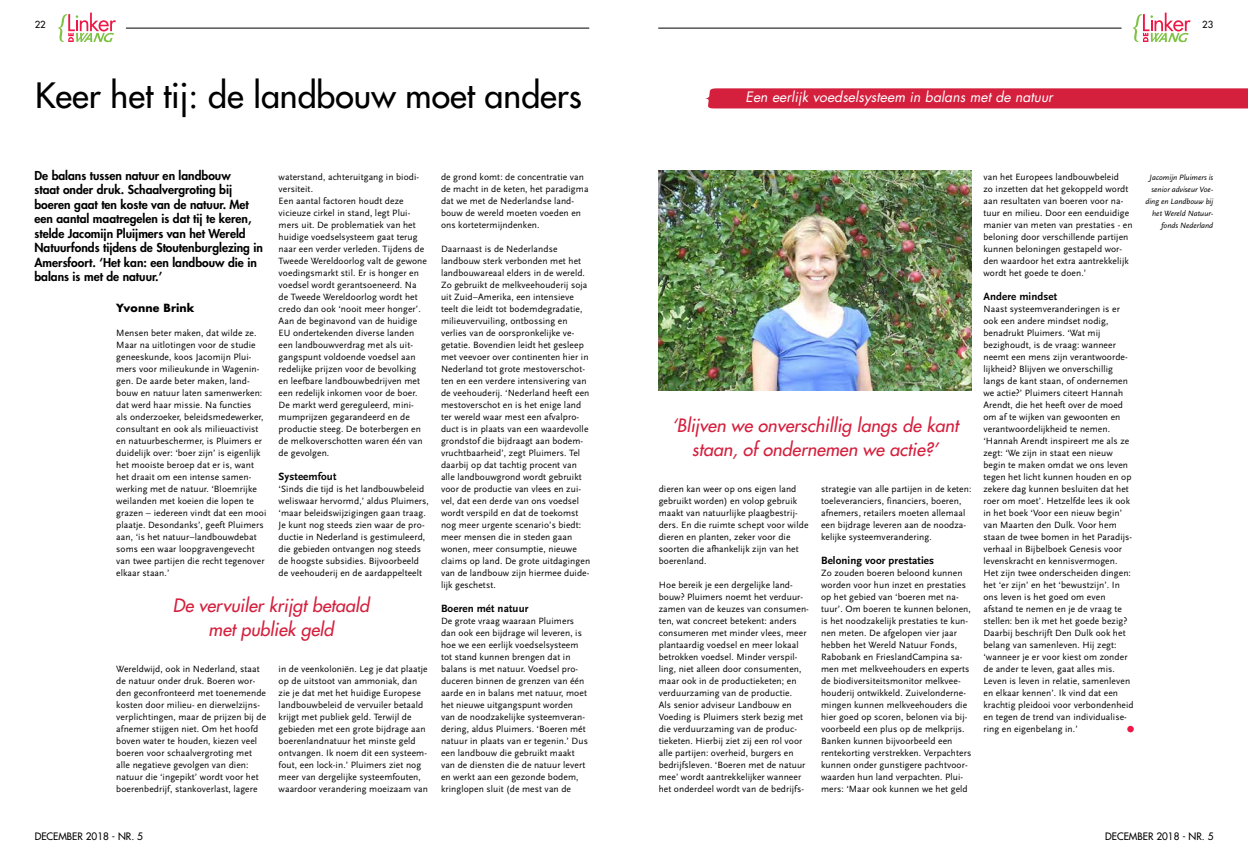
<style>
.page{position:relative;width:1248px;height:865px;background:#fff}
.page>*{position:absolute;margin:0;border:0;box-sizing:border-box;transform-origin:0 0}
.t1{font:500 34px "Futura Std";color:#000}
.t2{font:italic 500 18px/24px "Futura Std";color:#d41f3d;text-align:center}
.t3{font:italic 14px "Futura Std";color:#fff}
.t4{font:800 12px/14.4px "Futura Std";color:#000}
.t5{font:700 11px "Scala Sans";letter-spacing:.01em;color:#000}
.t6{font:700 11px "Futura Std";letter-spacing:.01em;color:#000}
.t7{font:500 10px "Futura Std";color:#000}
.t8{font:9.5px/12px "Scala Sans";letter-spacing:.01em;color:#000}
.t9{font:500 9.5px "Futura Std";color:#000}
.t10{font:italic 8px/12px "Scala Sans";color:#000;text-align:right}
</style>
<div class="page">
<svg style="left:58px;top:13px;width:58px;height:29px"></svg>
<hr style="left:126px;top:28px;width:463px;height:1px;background:#000">
<svg style="left:1132px;top:13px;width:58px;height:29px"></svg>
<hr style="left:658px;top:28px;width:463px;height:1px;background:#000">
<div style="left:1127px;top:725px;width:6px;height:7px;background:#ed1846;border-radius:50%"></div>
<div style="left:705px;top:88px;width:542px;height:20px;background:#d41f3d"></div>
<img style="left:658px;top:170px;width:313px;height:220px">
<p class="t9" style="left:35px;top:19px;width:12px">22</p>
<p class="t9" style="left:1202px;top:19px;width:12px">23</p>
<h1 class="t1" style="left:35px;top:74px;width:548px">Keer het tij: de landbouw moet anders</h1>
<p class="t4" style="left:34px;top:168px;width:230px">De balans tussen natuur en landbouw<br>staat onder druk. Schaalvergroting bij boeren gaat ten koste van de natuur. Met een aantal maatregelen is dat tij te keren, stelde Jacomijn Pluijmers van het Wereld Natuurfonds tijdens de Stoutenburglezing in Amersfoort. ‘Het kan: een landbouw die in balans is met de natuur.’</p>
<p class="t6" style="left:116px;top:301px;width:80px">Yvonne Brink</p>
<p class="t8" style="left:116px;top:327px;width:152px">Mensen beter maken, dat wilde ze.<br>Maar na uitlotingen voor de studie geneeskunde, koos Jacomijn Plui&shy;mers voor milieukunde in Wagenin&shy;gen. De aarde beter maken, land&shy;bouw en natuur laten samenwerken: dat werd haar missie. Na functies<br>als onderzoeker, beleidsmedewerker, consultant en ook als milieuactivist en natuurbeschermer, is Pluimers er duidelijk over: ‘boer zijn’ is eigenlijk het mooiste beroep dat er is, want het draait om een intense samen&shy;werking met de natuur. ‘Bloemrijke weilanden met koeien die lopen te grazen – iedereen vindt dat een mooi plaatje. Desondanks’, geeft Pluimers aan, ‘is het natuur–landbouwdebat soms een waar loopgravengevecht van twee partijen die recht tegenover elkaar staan.’</p>
<p class="t8" style="left:278px;top:171px;width:150px">waterstand, achteruitgang in biodi&shy;versiteit.<br>Een aantal factoren houdt deze vicieuze cirkel in stand, legt Plui&shy;mers uit. De problematiek van het huidige voedselsysteem gaat terug naar een verder verleden. Tijdens de<br>Tweede Wereldoorlog valt de gewone voedingsmarkt stil. Er is honger en voedsel wordt gerantsoeneerd. Na de Tweede Wereldoorlog wordt het credo dan ook ‘nooit meer honger’.<br>Aan de beginavond van de huidige<br>EU ondertekenden diverse landen een landbouwverdrag met als uit&shy;gangspunt voldoende voedsel aan redelijke prijzen voor de bevolking en leefbare landbouwbedrijven met een redelijk inkomen voor de boer.<br>De markt werd gereguleerd, mini&shy;mumprijzen gegarandeerd en de productie steeg. De boterbergen en de melkoverschotten waren één van de gevolgen.</p>
<p class="t5" style="left:278px;top:471px;width:59px">Systeemfout</p>
<p class="t8" style="left:278px;top:483px;width:152px">‘Sinds die tijd is het landbouwbeleid weliswaar hervormd,’ aldus Pluimers, ‘maar beleidswijzigingen gaan traag.<br>Je kunt nog steeds zien waar de pro&shy;ductie in Nederland is gestimuleerd, die gebieden ontvangen nog steeds de hoogste subsidies. Bijvoorbeeld de veehouderij en de aardappelteelt</p>
<h2 class="t2" style="left:173px;top:594px;width:198px">De vervuiler krijgt betaald met publiek geld</h2>
<p class="t8" style="left:116px;top:663px;width:151px">Wereldwijd, ook in Nederland, staat de natuur onder druk. Boeren wor&shy;den geconfronteerd met toenemende kosten door milieu- en dierwelzijns&shy;verplichtingen, maar de prijzen bij de afnemer stijgen niet. Om het hoofd boven water te houden, kiezen veel boeren voor schaalvergroting met alle negatieve gevolgen van dien: natuur die ‘ingepikt’ wordt voor het boerenbedrijf, stankoverlast, lagere</p>
<p class="t8" style="left:278px;top:663px;width:151px">in de veenkoloniën. Leg je dat plaatje op de uitstoot van ammoniak, dan zie je dat met het huidige Europese landbouwbeleid de vervuiler betaald krijgt met publiek geld. Terwijl de gebieden met een grote bijdrage aan boerenlandnatuur het minste geld ontvangen. Ik noem dit een systeem&shy;fout, een lock-in.’ Pluimers ziet nog meer van dergelijke systeemfouten, waardoor verandering moeizaam van</p>
<p class="t8" style="left:441px;top:171px;width:149px">de grond komt: de concentratie van de macht in de keten, het paradigma dat we met de Nederlandse land&shy;bouw de wereld moeten voeden en ons kortetermijndenken.</p>
<p class="t8" style="left:441px;top:243px;width:151px">Daarnaast is de Nederlandse landbouw sterk verbonden met het landbouwareaal elders in de wereld.<br>Zo gebruikt de melkveehouderij soja uit Zuid–Amerika, een intensieve teelt die leidt tot bodemdegradatie, milieuvervuiling, ontbossing en verlies van de oorspronkelijke ve&shy;getatie. Bovendien leidt het gesleep met veevoer over continenten hier in Nederland tot grote mestoverschot&shy;ten en een verdere intensivering van de veehouderij. ‘Nederland heeft een mestoverschot en is het enige land ter wereld waar mest een afvalpro&shy;duct is in plaats van een waardevolle grondstof die bijdraagt aan bodem&shy;vruchtbaarheid’, zegt Pluimers. Tel daarbij op dat tachtig procent van alle landbouwgrond wordt gebruikt voor de productie van vlees en zui&shy;vel, dat een derde van ons voedsel wordt verspild en dat de toekomst nog meer urgente scenario’s biedt: meer mensen die in steden gaan wonen, meer consumptie, nieuwe claims op land. De grote uitdagingen van de landbouw zijn hiermee duide&shy;lijk geschetst.</p>
<p class="t5" style="left:441px;top:603px;width:89px">Boeren mét natuur</p>
<p class="t8" style="left:441px;top:615px;width:148px">De grote vraag waaraan Pluimers dan ook een bijdrage wil leveren, is hoe we een eerlijk voedselsysteem tot stand kunnen brengen dat in balans is met natuur. Voedsel pro&shy;duceren binnen de grenzen van één aarde en in balans met natuur, moet het nieuwe uitgangspunt worden van de noodzakelijke systeemveran&shy;dering, aldus Pluimers. ‘Boeren mét natuur in plaats van er tegenin.’ Dus een landbouw die gebruikt maakt van de diensten die de natuur levert en werkt aan een gezonde bodem, kringlopen sluit (de mest van de</p>
<h3 class="t3" style="left:745px;top:88px;width:309px">Een eerlijk voedselsysteem in balans met de natuur</h3>
<h2 class="t2" style="left:671px;top:414px;width:288px">‘Blijven we onverschillig langs de kant staan, of ondernemen we actie?’</h2>
<p class="t8" style="left:658px;top:483px;width:151px">dieren kan weer op ons eigen land gebruikt worden) en volop gebruik maakt van natuurlijke plaagbestrij&shy;ders. En die ruimte schept voor wilde dieren en planten, zeker voor die soorten die afhankelijk zijn van het boerenland.</p>
<p class="t8" style="left:658px;top:579px;width:152px">Hoe bereik je een dergelijke land&shy;bouw? Pluimers noemt het verduur&shy;zamen van de keuzes van consumen&shy;ten, wat concreet betekent: anders consumeren met minder vlees, meer plantaardig voedsel en meer lokaal betrokken voedsel. Minder verspil&shy;ling, niet alleen door consumenten, maar ook in de productieketen; en verduurzaming van de productie.<br>Als senior adviseur Landbouw en Voeding is Pluimers sterk bezig met die verduurzaming van de produc&shy;tieketen. Hierbij ziet zij een rol voor alle partijen: overheid, burgers en bedrijfsleven. ‘Boeren met de natuur mee’ wordt aantrekkelijker wanneer het onderdeel wordt van de bedrijfs-</p>
<p class="t8" style="left:821px;top:483px;width:152px">strategie van alle partijen in de keten: toeleveranciers, financiers, boeren, afnemers, retailers moeten allemaal een bijdrage leveren aan de noodza&shy;kelijke systeemverandering.</p>
<p class="t5" style="left:821px;top:555px;width:114px">Beloning voor prestaties</p>
<p class="t8" style="left:821px;top:567px;width:152px">Zo zouden boeren beloond kunnen worden voor hun inzet en prestaties op het gebied van ‘boeren met na&shy;tuur’. Om boeren te kunnen belonen, is het noodzakelijk prestaties te kun&shy;nen meten. De afgelopen vier jaar hebben het Wereld Natuur Fonds, Rabobank en FrieslandCampina sa&shy;men met melkveehouders en experts de biodiversiteitsmonitor melkvee&shy;houderij ontwikkeld. Zuivelonderne&shy;mingen kunnen melkveehouders die hier goed op scoren, belonen via bij&shy;voorbeeld een plus op de melkprijs.<br>Banken kunnen bijvoorbeeld een rentekorting verstrekken. Verpachters kunnen onder gunstigere pachtvoor&shy;waarden hun land verpachten. Plui&shy;mers: ‘Maar ook kunnen we het geld</p>
<p class="t8" style="left:983px;top:171px;width:151px">van het Europees landbouwbeleid<br>zo inzetten dat het gekoppeld wordt aan resultaten van boeren voor na&shy;tuur en milieu. Door een eenduidige manier van meten van prestaties - en beloning door verschillende partijen kunnen beloningen gestapeld wor&shy;den waardoor het extra aantrekkelijk wordt het goede te doen.’</p>
<p class="t5" style="left:983px;top:291px;width:75px">Andere mindset</p>
<p class="t8" style="left:983px;top:303px;width:152px">Naast systeemveranderingen is er ook een andere mindset nodig, benadrukt Pluimers. ‘Wat mij bezighoudt, is de vraag: wanneer neemt een mens zijn verantwoorde&shy;lijkheid? Blijven we onverschillig langs de kant staan, of ondernemen we actie?’ Pluimers citeert Hannah Arendt, die het heeft over de moed om af te wijken van gewoonten en verantwoordelijkheid te nemen. ‘Hannah Arendt inspireert me als ze zegt: ‘We zijn in staat een nieuw begin te maken omdat we ons leven tegen het licht kunnen houden en op zekere dag kunnen besluiten dat het roer om moet’. Hetzelfde lees ik ook in het boek ‘Voor een nieuw begin’ van Maarten den Dulk. Voor hem staan de twee bomen in het Paradijs&shy;verhaal in Bijbelboek Genesis voor levenskracht en kennisvermogen.<br>Het zijn twee onderscheiden dingen: het ‘er zijn’ en het ‘bewustzijn’. In ons leven is het goed om even afstand te nemen en je de vraag te stellen: ben ik met het goede bezig?<br>Daarbij beschrijft Den Dulk ook het belang van samenleven. Hij zegt: ‘wanneer je er voor kiest om zonder de ander te leven, gaat alles mis.<br>Leven is leven in relatie, samenleven en elkaar kennen’. Ik vind dat een krachtig pleidooi voor verbondenheid en tegen de trend van individualise&shy;ring en eigenbelang in.’</p>
<p class="t10" style="left:1145px;top:172px;width:69px">Jacomijn Pluimers is senior adviseur Voe&shy;ding en Landbouw bij het Wereld Natuur&shy;fonds Nederland</p>
<p class="t7" style="left:35px;top:830px;width:110px">DECEMBER 2018 - NR. 5</p>
<p class="t7" style="left:1105px;top:830px;width:110px">DECEMBER 2018 - NR. 5</p>
</div>
